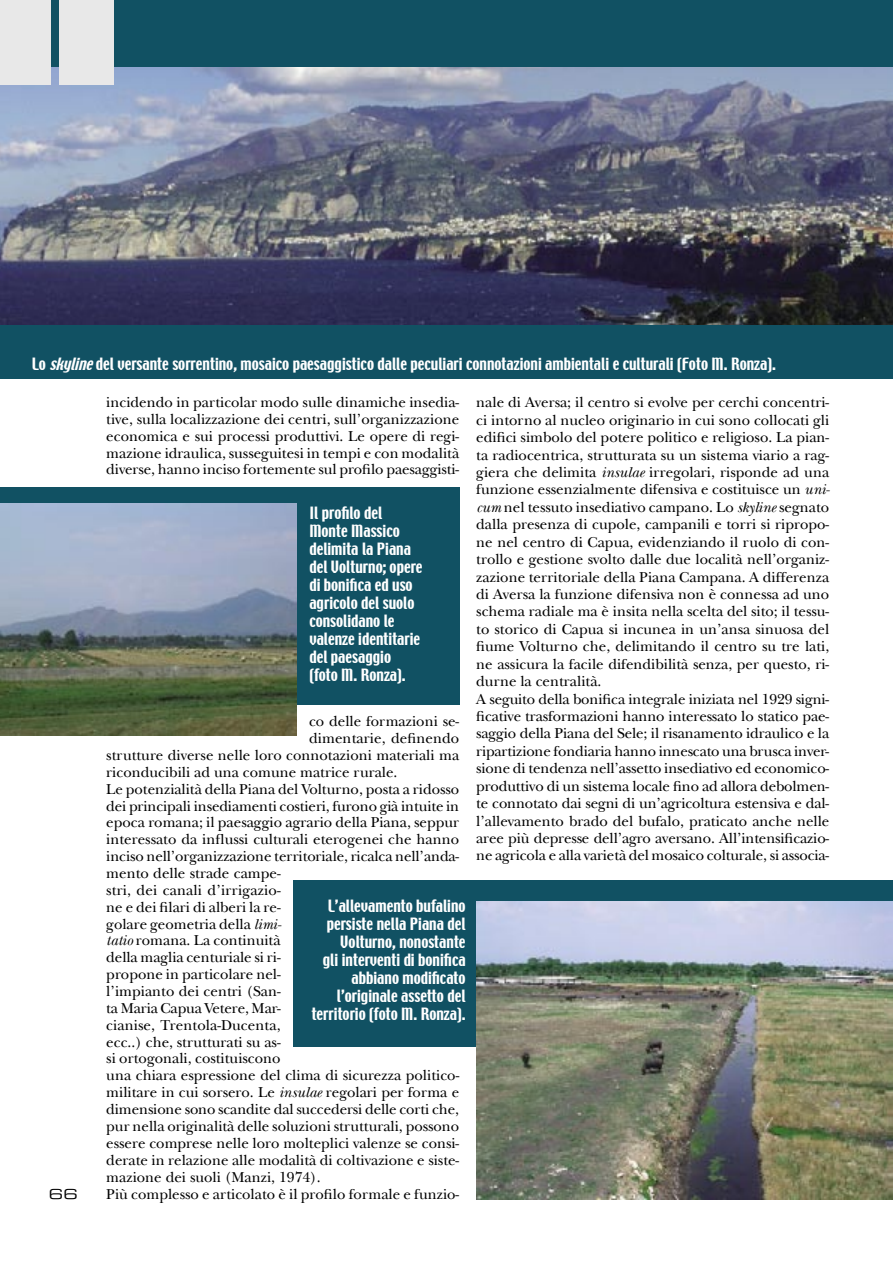
<style>
.page{position:relative;width:893px;height:1263px;background:#fff}
.page>*{position:absolute;margin:0;border:0;box-sizing:border-box;transform-origin:0 0}
.t1{font:15px/17.4px "New Baskerville";color:#000;text-align:justify}
.t2{font:15px/18px "Techno";color:#fff}
.t3{font:13.5px "Eurostile Extended Two";color:#000;scale:1.11 1}
.s1{font-style:italic}
</style>
<div class="page">
<div style="left:0;top:0;width:893px;height:378px;background:#115163"></div>
<img style="left:0;top:67px;width:893px;height:257px">
<div style="left:60px;top:0;width:54px;height:85px;background:#e8e8e8"></div>
<div style="left:0;top:0;width:51px;height:85px;background:#e8e8e8"></div>
<div style="left:293px;top:880px;width:600px;height:167px;background:#115163"></div>
<img style="left:476px;top:901px;width:417px;height:298px">
<div style="left:0;top:487px;width:459px;height:218px;background:#115163"></div>
<img style="left:0;top:504px;width:296px;height:232px">
<p class="t2" style="left:32px;top:355px;width:745px">Lo <span class="s1">skyline</span>del versante sorrentino, mosaico paesaggistico dalle peculiari connotazioni ambientali e culturali (Foto M. Ronza).</p>
<p class="t3" style="left:49px;top:1185px;width:28px">66</p>
<p class="t1" style="left:106px;top:394px;width:354px;line-height:16.8px">incidendo in particolar modo sulle dinamiche insedia&shy;tive, sulla localizzazione dei centri, sull’organizzazione economica e sui processi produttivi. Le opere di regi&shy;mazione idraulica, susseguitesi in tempi e con modalità diverse, hanno inciso fortemente sul profilo paesaggisti-</p>
<p class="t2" style="left:309px;top:504px;width:115px">Il profilo del<br>Monte Massico delimita la Piana del Volturno; opere di bonifica ed uso agricolo del suolo consolidano le valenze identitarie del paesaggio (foto M. Ronza).</p>
<p class="t1" style="left:309px;top:713px;width:152px">co delle formazioni se-</p>
<p class="t1" style="left:309px;top:729px;width:152px">dimentarie, definendo</p>
<p class="t1" style="left:106px;top:746px;width:354px">strutture diverse nelle loro connotazioni materiali ma</p>
<p class="t1" style="left:106px;top:763px;width:293px">riconducibili ad una comune matrice rurale.</p>
<p class="t1" style="left:106px;top:780px;width:354px">Le potenzialità della Piana del Volturno, posta a ridosso</p>
<p class="t1" style="left:106px;top:797px;width:354px">dei principali insediamenti costieri, furono già intuite in</p>
<p class="t1" style="left:106px;top:814px;width:354px">epoca romana; il paesaggio agrario della Piana, seppur</p>
<p class="t1" style="left:106px;top:831px;width:354px">interessato da influssi culturali eterogenei che hanno</p>
<p class="t1" style="left:106px;top:847px;width:354px">inciso nell’organizzazione territoriale, ricalca nell’anda-</p>
<p class="t1" style="left:106px;top:864px;width:176px">mento delle strade campe-</p>
<p class="t1" style="left:106px;top:881px;width:176px">stri, dei canali d’irrigazio-</p>
<p class="t1" style="left:106px;top:898px;width:176px">ne e dei filari di alberi la re-</p>
<p class="t1" style="left:106px;top:915px;width:177px">golare geometria della <span class="s1">limi-</span></p>
<p class="t1" style="left:106px;top:932px;width:176px"><span class="s1">tatio</span> romana. La continuità</p>
<p class="t1" style="left:106px;top:948px;width:176px">della maglia centuriale si ri-</p>
<p class="t1" style="left:106px;top:965px;width:176px">propone in particolare nel-</p>
<p class="t1" style="left:106px;top:982px;width:176px">l’impianto dei centri (San-</p>
<p class="t1" style="left:106px;top:999px;width:176px">ta Maria Capua Vetere, Mar-</p>
<p class="t1" style="left:106px;top:1016px;width:176px">cianise, Trentola-Ducenta,</p>
<p class="t1" style="left:106px;top:1033px;width:176px">ecc..) che, strutturati su as-</p>
<p class="t1" style="left:106px;top:1050px;width:176px">si ortogonali, costituiscono</p>
<p class="t1" style="left:106px;top:1066px;width:354px">una chiara espressione del clima di sicurezza politico-</p>
<p class="t1" style="left:106px;top:1083px;width:354px">militare in cui sorsero. Le <span class="s1">insulae</span> regolari per forma e</p>
<p class="t1" style="left:106px;top:1100px;width:354px">dimensione sono scandite dal succedersi delle corti che,</p>
<p class="t1" style="left:106px;top:1117px;width:354px">pur nella originalità delle soluzioni strutturali, possono</p>
<p class="t1" style="left:106px;top:1134px;width:354px">essere comprese nelle loro molteplici valenze se consi-</p>
<p class="t1" style="left:106px;top:1151px;width:354px">derate in relazione alle modalità di coltivazione e siste-</p>
<p class="t1" style="left:106px;top:1168px;width:216px">mazione dei suoli (Manzi, 1974).</p>
<p class="t1" style="left:106px;top:1185px;width:354px">Più complesso e articolato è il profilo formale e funzio-</p>
<p class="t2" style="left:312px;top:898px;width:155px;text-align:right">L’allevamento bufalino persiste nella Piana del<br>Volturno, nonostante<br>gli interventi di bonifica abbiano modificato l’originale assetto del territorio (foto M. Ronza).</p>
<p class="t1" style="left:476px;top:393px;width:355px;text-align:left">nale di Aversa; il centro si evolve per cerchi concentri&shy;ci intorno al nucleo originario in cui sono collocati gli edifici simbolo del potere politico e religioso. La pian&shy;ta radiocentrica, strutturata su un sistema viario a rag&shy;giera che delimita <span class="s1">insulae</span> irregolari, risponde ad una funzione essenzialmente difensiva e costituisce un <span class="s1">uni&shy;cum</span> nel tessuto insediativo campano. Lo <span class="s1">skyline</span> segnato dalla presenza di cupole, campanili e torri si ripropo&shy;ne nel centro di Capua, evidenziando il ruolo di con&shy;trollo e gestione svolto dalle due località nell’organiz&shy;zazione territoriale della Piana Campana. A differenza di Aversa la funzione difensiva non è connessa ad uno schema radiale ma è insita nella scelta del sito; il tessu&shy;to storico di Capua si incunea in un’ansa sinuosa del fiume Volturno che, delimitando il centro su tre lati, ne assicura la facile difendibilità senza, per questo, ri&shy;durne la centralità.<br>A seguito della bonifica integrale iniziata nel 1929 signi&shy;ficative trasformazioni hanno interessato lo statico pae&shy;saggio della Piana del Sele; il risanamento idraulico e la ripartizione fondiaria hanno innescato una brusca inver&shy;sione di tendenza nell’assetto insediativo ed economico&shy;produttivo di un sistema locale fino ad allora debolmen&shy;te connotato dai segni di un’agricoltura estensiva e dal&shy;l’allevamento brado del bufalo, praticato anche nelle aree più depresse dell’agro aversano. All’intensificazio&shy;ne agricola e alla varietà del mosaico colturale, si associa-</p>
</div>
